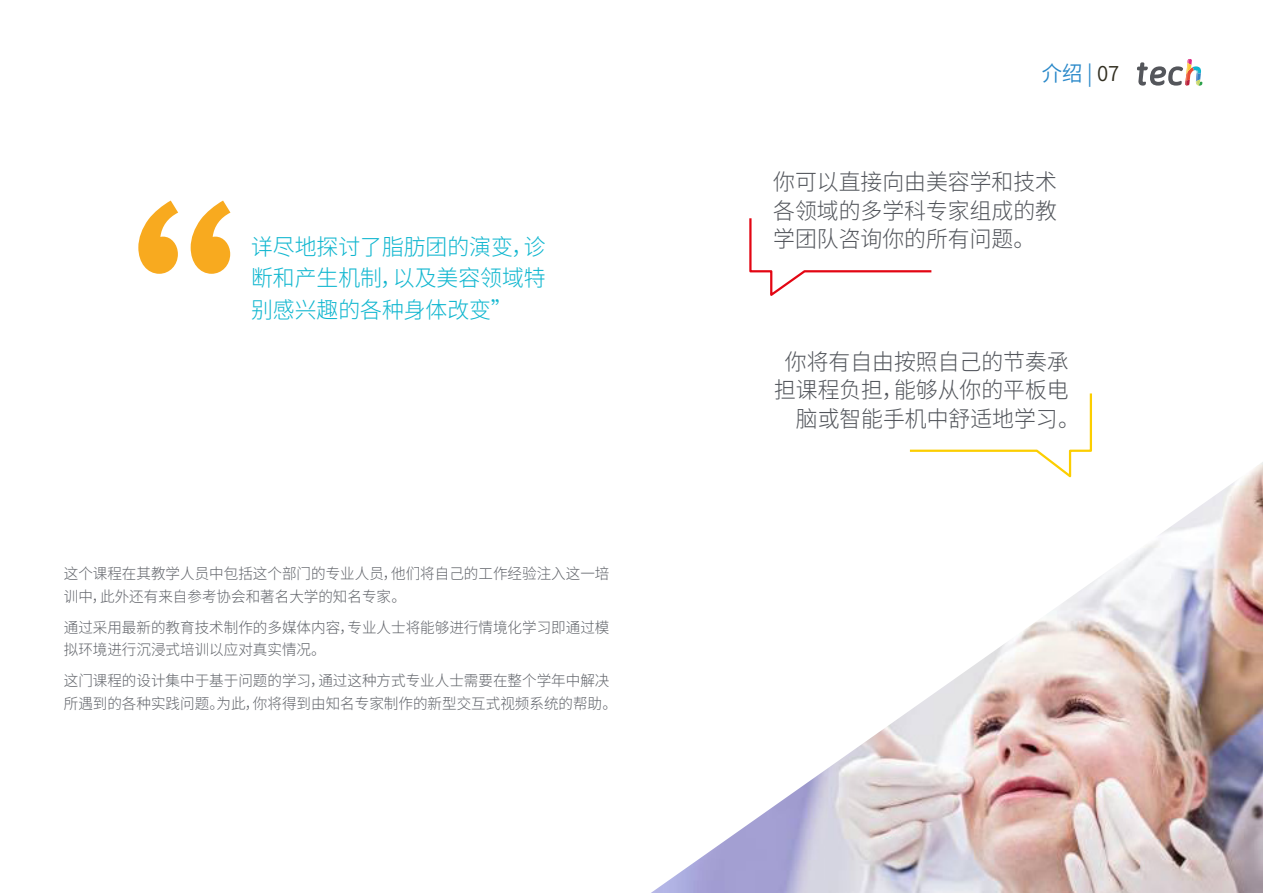
<style>
.page{position:relative;width:1263px;height:893px;background:#fff}
.page>*{position:absolute;margin:0;border:0;box-sizing:border-box;transform-origin:0 0}
.t1{font:300 22.5px/28.5px "Source Han Sans CN";color:#52555b;text-align:justify}
.t2{font:300 22.5px/31.5px "Source Han Sans CN";color:#0fb6cf;text-align:justify}
.t3{font:21px "Source Han Sans CN";color:#2988c9}
.t4{font:300 15px/22.5px "Source Han Sans CN";color:#61646a}
.s1{color:#312e20}
</style>
<div class="page">
<svg style="left:138px;top:201px;width:92px;height:73px"></svg>
<img style="left:651px;top:462px;width:612px;height:431px">
<svg style="left:908px;top:393px;width:185px;height:88px"></svg>
<svg style="left:749px;top:218px;width:183px;height:78px"></svg>
<svg style="left:1137px;top:59px;width:65px;height:27px"></svg>
<h1 class="t2" style="left:251px;top:231px;width:296px">详尽地探讨了脂肪团的演变，诊断和产生机制，以及美容领域特别感兴趣的各种身体改变”</h1>
<p class="t4" style="left:64px;top:563px;width:547px">这个课程在其教学人员中包括这个部门的专业人员，他们将自己的工作经验注入这一培训中，此外还有来自参考协会和著名大学的知名专家。</p>
<p class="t4" style="left:64px;top:616px;width:547px">通过采用最新的教育技术制作的多媒体内容，专业人士将能够进行情境化学习即通过模拟环境进行沉浸式培训以应对真实情况。</p>
<p class="t4" style="left:64px;top:670px;width:555px">这门课程的设计集中于基于问题的学习，通过这种方式专业人士需要在整个学年中解决所遇到的各种实践问题。为此，你将得到由知名专家制作的新型交互式视频系统的帮助。</p>
<h2 class="t3" style="left:1042px;top:61px;width:79px">介绍 | <span class="s1">07</span></h2>
<h1 class="t1" style="left:773px;top:168px;width:285px">你可以直接向由美容学和技术各领域的多学科专家组成的教学团队咨询你的所有问题。</h1>
<h1 class="t1" style="left:785px;top:348px;width:285px">你将有自由按照自己的节奏承</h1>
<h1 class="t1" style="left:774px;top:376px;width:296px">担课程负担，能够从你的平板电</h1>
<h1 class="t1" style="left:796px;top:405px;width:285px">脑或智能手机中舒适地学习。</h1>
</div>
